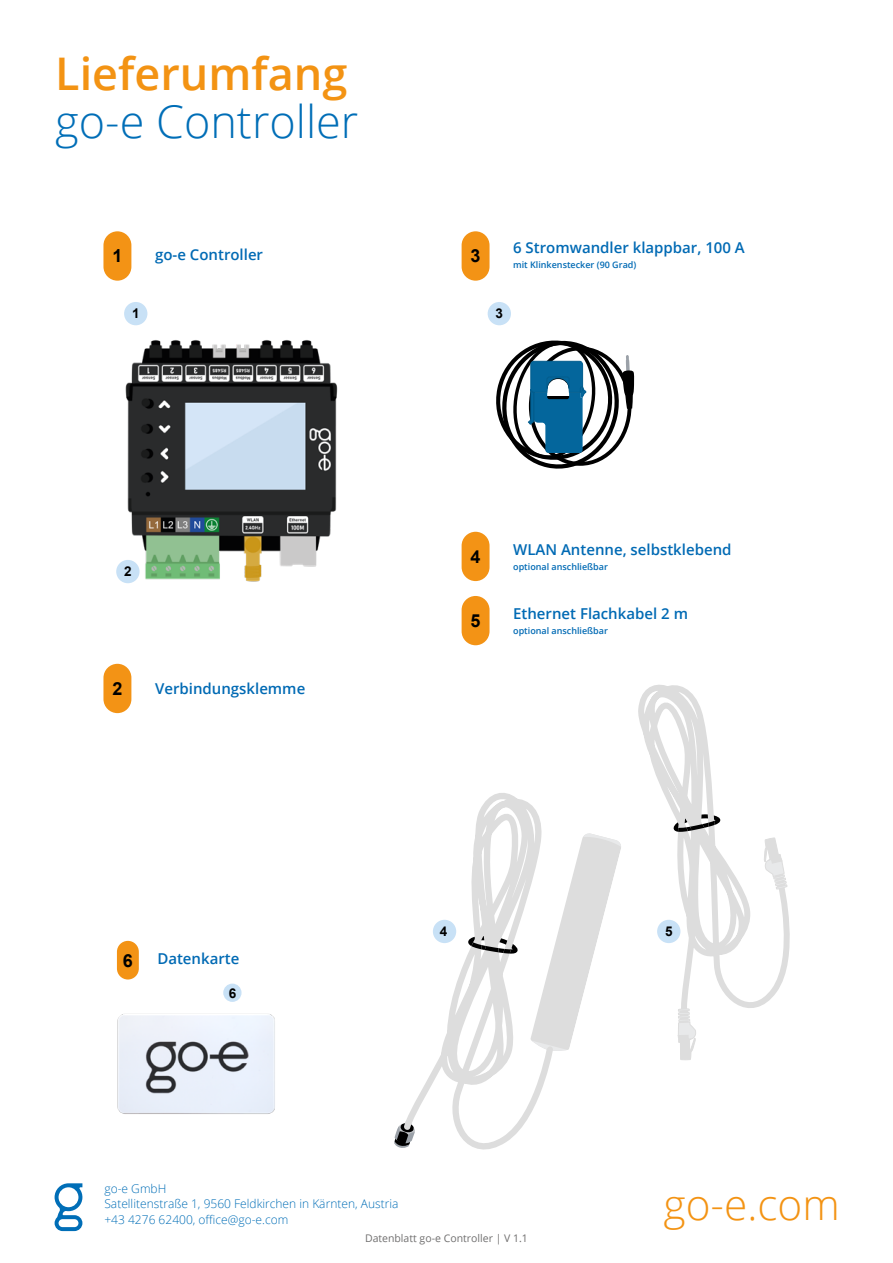
<style>
.page{position:relative;width:893px;height:1263px;background:#fff}
.page>*{position:absolute;margin:0;border:0;box-sizing:border-box;transform-origin:0 0}
.t1{font:300 45px "Open Sans";color:#006eb7}
.t2{font:600 45px "Open Sans";color:#f39313}
.t3{font:300 42.3px "Open Sans";color:#f39313}
.t4{font:700 18px "Arial";color:#000}
.t5{font:600 15px "Open Sans";color:#006ab4}
.t6{font:700 13.5px "Arial";color:#000}
.t7{font:300 12px/15.6px "Open Sans";color:#006eb7}
.t8{font:10.5px "Open Sans";color:#706f6f}
.t9{font:600 9px "Open Sans";color:#006ab4}
</style>
<div class="page">
<img style="left:120px;top:340px;width:218px;height:244px">
<svg style="left:638px;top:685px;width:152px;height:324px"></svg>
<svg style="left:673px;top:814px;width:47px;height:18px"></svg>
<svg style="left:763px;top:838px;width:24px;height:51px"></svg>
<svg style="left:677px;top:1009px;width:19px;height:51px"></svg>
<svg style="left:407px;top:793px;width:146px;height:357px"></svg>
<svg style="left:530px;top:833px;width:91px;height:219px"></svg>
<svg style="left:394px;top:1119px;width:21px;height:30px"></svg>
<svg style="left:468px;top:936px;width:50px;height:18px"></svg>
<div style="left:124px;top:302px;width:23px;height:23px;background:#c8e1f6;border-radius:50%"></div>
<div style="left:488px;top:302px;width:23px;height:23px;background:#c8e1f6;border-radius:50%"></div>
<div style="left:116px;top:560px;width:24px;height:23px;background:#c8e1f6;border-radius:50%"></div>
<div style="left:657px;top:920px;width:23px;height:23px;background:#c8e1f6;border-radius:50%"></div>
<div style="left:433px;top:920px;width:23px;height:23px;background:#c8e1f6;border-radius:50%"></div>
<div style="left:462px;top:231px;width:28px;height:50px;background:#f39315;border-radius:14px"></div>
<div style="left:462px;top:532px;width:28px;height:49px;background:#f39315;border-radius:14px"></div>
<div style="left:462px;top:596px;width:28px;height:49px;background:#f39315;border-radius:14px"></div>
<div style="left:103px;top:664px;width:28px;height:49px;background:#f39315;border-radius:14px"></div>
<div style="left:103px;top:231px;width:28px;height:50px;background:#f39315;border-radius:14px"></div>
<svg style="left:496px;top:340px;width:138px;height:129px"></svg>
<img style="left:116px;top:964px;width:159px;height:150px">
<div style="left:117px;top:941px;width:22px;height:38px;background:#f39315;border-radius:11px"></div>
<div style="left:223px;top:983px;width:19px;height:19px;background:#c8e1f6;border-radius:50%"></div>
<svg style="left:55px;top:1183px;width:28px;height:48px"></svg>
<h1 class="t2" style="left:55px;top:43px;width:294px">Lieferumfang</h1>
<h1 class="t1" style="left:55px;top:91px;width:305px">go-e Controller</h1>
<p class="t4" style="left:112px;top:244px;width:12px">1</p>
<p class="t5" style="left:155px;top:244px;width:110px">go-e Controller</p>
<p class="t4" style="left:471px;top:244px;width:12px">3</p>
<p class="t5" style="left:513px;top:237px;width:233px">6 Stromwandler klappbar, 100 A</p>
<p class="t9" style="left:513px;top:258px;width:125px">mit Klinkenstecker (90 Grad)</p>
<p class="t6" style="left:132px;top:305px;width:9px">1</p>
<p class="t6" style="left:496px;top:305px;width:9px">3</p>
<p class="t6" style="left:124px;top:563px;width:9px">2</p>
<p class="t4" style="left:112px;top:677px;width:12px">2</p>
<p class="t5" style="left:155px;top:678px;width:152px">Verbindungsklemme</p>
<p class="t4" style="left:471px;top:545px;width:12px">4</p>
<p class="t4" style="left:471px;top:609px;width:12px">5</p>
<p class="t5" style="left:513px;top:539px;width:220px">WLAN Antenne, selbstklebend</p>
<p class="t9" style="left:513px;top:560px;width:96px">optional anschließbar</p>
<p class="t5" style="left:513px;top:603px;width:176px">Ethernet Flachkabel 2 m</p>
<p class="t9" style="left:513px;top:624px;width:96px">optional anschließbar</p>
<p class="t4" style="left:123px;top:948px;width:12px">6</p>
<p class="t5" style="left:157px;top:948px;width:84px">Datenkarte</p>
<p class="t6" style="left:229px;top:984px;width:9px">6</p>
<p class="t6" style="left:440px;top:922px;width:9px">4</p>
<p class="t6" style="left:665px;top:922px;width:9px">5</p>
<p class="t7" style="left:104px;top:1180px;width:295px">go-e GmbH<br>Satellitenstraße 1, 9560 Feldkirchen in Kärnten, Austria +43 4276 62400, office@go-e.com</p>
<h2 class="t3" style="left:663px;top:1176px;width:178px">go-e.com</h2>
<p class="t8" style="left:365px;top:1231px;width:164px">Datenblatt go-e Controller | V 1.1</p>
</div>
